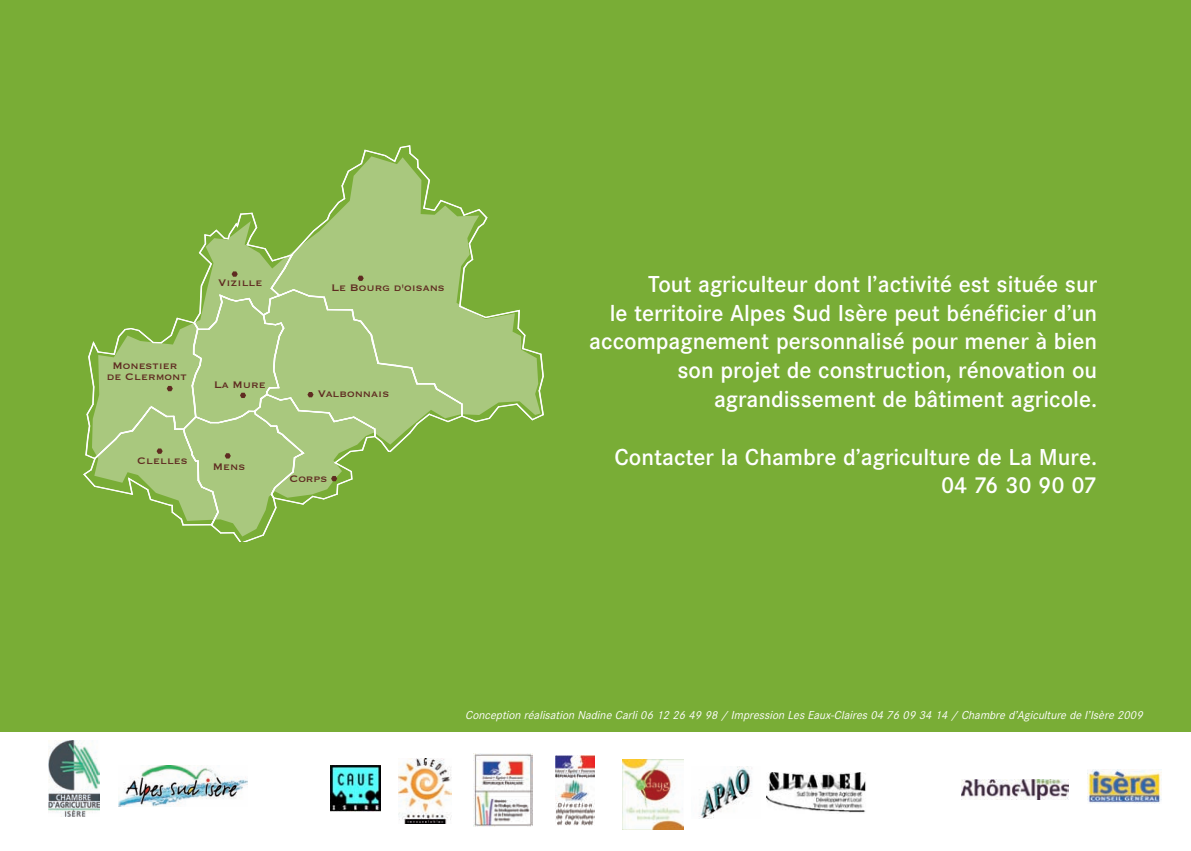
<style>
.page{position:relative;width:1191px;height:851px;background:#fff}
.page>*{position:absolute;margin:0;border:0;box-sizing:border-box;transform-origin:0 0}
.t1{font:600 24px/28.8px "Corporate S";color:#fff;text-align:right}
.t2{font:12.4px/10.6px "Copperplate";color:#5f2b21;text-align:center}
.t3{font:italic 12px "Corporate S";color:#fff}
</style>
<div class="page">
<div style="left:0;top:0;width:1191px;height:731px;background:#79ad36"></div>
<img style="left:49px;top:740px;width:50px;height:76px">
<img style="left:118px;top:765px;width:129px;height:41px">
<img style="left:330px;top:765px;width:51px;height:46px">
<img style="left:398px;top:758px;width:54px;height:65px">
<img style="left:474px;top:753px;width:58px;height:73px">
<img style="left:556px;top:755px;width:38px;height:70px">
<img style="left:622px;top:759px;width:61px;height:70px">
<img style="left:699px;top:766px;width:53px;height:52px">
<img style="left:766px;top:772px;width:100px;height:41px">
<img style="left:961px;top:779px;width:107px;height:20px">
<img style="left:1087px;top:769px;width:74px;height:34px">
<svg style="left:83px;top:146px;width:460px;height:395px"></svg>
<p class="t2" style="left:218px;top:277px;width:46px">Vizille</p>
<p class="t2" style="left:331px;top:282px;width:115px">Le Bourg d'oisans</p>
<p class="t2" style="left:107px;top:359px;width:81px">Monestier de Clermont</p>
<p class="t2" style="left:137px;top:454px;width:52px">Clelles</p>
<p class="t2" style="left:214px;top:378px;width:53px">La Mure</p>
<p class="t2" style="left:318px;top:388px;width:73px">Valbonnais</p>
<p class="t2" style="left:213px;top:460px;width:34px">Mens</p>
<p class="t2" style="left:289px;top:472px;width:39px">Corps</p>
<p class="t1" style="left:589px;top:269px;width:509px">Tout agriculteur dont l’activité est située sur<br>le territoire Alpes Sud Isère peut bénéficier d’un accompagnement personnalisé pour mener à bien son projet de construction, rénovation ou agrandissement de bâtiment agricole.</p>
<p class="t1" style="left:614px;top:442px;width:484px">Contacter la Chambre d’agriculture de La Mure.<br>04 76 30 90 07</p>
<p class="t3" style="left:465px;top:708px;width:681px">Conception réalisation Nadine Carli 06 12 26 49 98 / Impression Les Eaux-Claires 04 76 09 34 14 / Chambre d’Agiculture de l’Isère 2009</p>
</div>
